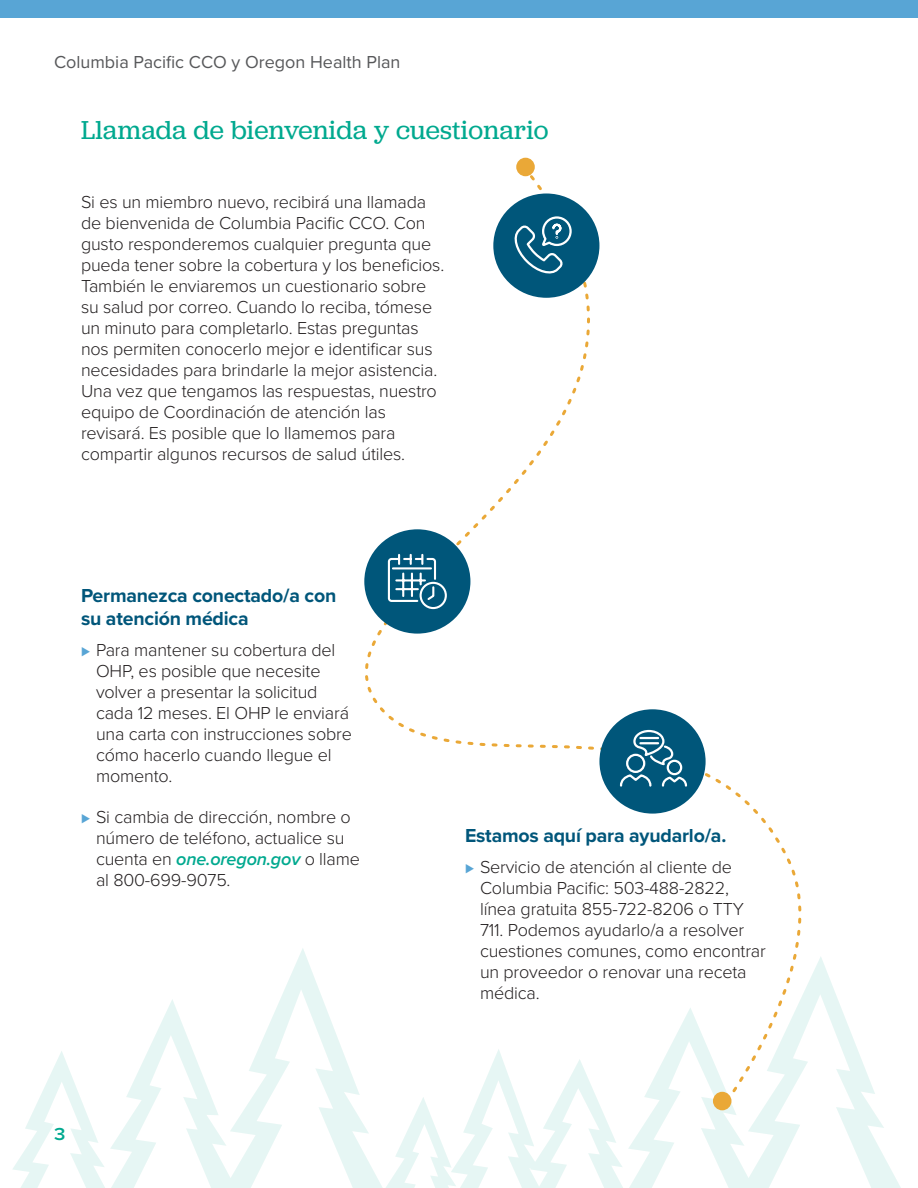
<style>
.page{position:relative;width:918px;height:1188px;background:#fff}
.page>*{position:absolute;margin:0;border:0;box-sizing:border-box;transform-origin:0 0}
.page_head{font:27px "Jubilat";letter-spacing:.01em;color:#00a98f}
.subhead{font:700 19.5px/22.5px "Proxima Nova";letter-spacing:-.01em;color:#00567a}
.t1{font:300 18px/21px "Proxima Nova";letter-spacing:-.01em;color:#231f20}
.t2{font:18px "Proxima Nova";color:#57585a}
.t3{font:600 18px "Proxima Nova";color:#00a98f;scale:1.1 1}
.s1{font-family:"Proxima Nova Cond";font-size:15px;color:#58a5d5}
.s2{font-weight:600;font-style:italic;color:#00a98f}
</style>
<div class="page">
<svg style="left:13px;top:948px;width:370px;height:240px"></svg>
<svg style="left:386px;top:1103px;width:65px;height:85px"></svg>
<svg style="left:451px;top:965px;width:450px;height:223px"></svg>
<div style="left:0;top:0;width:918px;height:18px;background:#58a5d5"></div>
<svg style="left:794px;top:870px;width:30px;height:225px"></svg>
<svg style="left:377px;top:172px;width:417px;height:931px"></svg>
<div style="left:364px;top:529px;width:106px;height:105px;background:#00567a;border-radius:50%"></div>
<svg style="left:387px;top:553px;width:60px;height:57px"></svg>
<div style="left:599px;top:709px;width:107px;height:105px;background:#00567a;border-radius:50%"></div>
<svg style="left:619px;top:729px;width:69px;height:58px"></svg>
<div style="left:516px;top:158px;width:19px;height:18px;background:#eaa837;border-radius:50%"></div>
<div style="left:493px;top:194px;width:106px;height:104px;background:#00567a;border-radius:50%"></div>
<svg style="left:514px;top:216px;width:58px;height:58px"></svg>
<div style="left:713px;top:1092px;width:19px;height:18px;background:#eaa837;border-radius:50%"></div>
<p class="t2" style="left:54px;top:49px;width:348px">Columbia Pacific CCO y Oregon Health Plan</p>
<p class="page_head" style="left:81px;top:113px;width:469px">Llamada de bienvenida y cuestionario</p>
<p class="t1" style="left:81px;top:191px;width:365px">Si es un miembro nuevo, recibirá una llamada de bienvenida de Columbia Pacific CCO. Con gusto responderemos cualquier pregunta que pueda tener sobre la cobertura y los beneficios.<br>También le enviaremos un cuestionario sobre su salud por correo. Cuando lo reciba, tómese un minuto para completarlo. Estas preguntas nos permiten conocerlo mejor e identificar sus necesidades para brindarle la mejor asistencia.<br>Una vez que tengamos las respuestas, nuestro equipo de Coordinación de atención las revisará. Es posible que lo llamemos para compartir algunos recursos de salud útiles.</p>
<p class="subhead" style="left:81px;top:584px;width:257px">Permanezca conectado/a con su atención médica</p>
<p class="t1" style="left:96px;top:638px;width:257px;text-indent:-15px"><span class="s1">⊲</span> Para mantener su cobertura del<br>OHP, es posible que necesite volver a presentar la solicitud cada 12 meses. El OHP le enviará una carta con instrucciones sobre cómo hacerlo cuando llegue el momento.</p>
<p class="t1" style="left:96px;top:805px;width:266px;text-indent:-15px"><span class="s1">⊲</span> Si cambia de dirección, nombre o número de teléfono, actualice su cuenta en <span class="s2">one.oregon.gov</span> o llame al 800-699-9075.</p>
<p class="subhead" style="left:465px;top:824px;width:263px">Estamos aquí para ayudarlo/a.</p>
<p class="t1" style="left:480px;top:855px;width:287px;text-indent:-15px"><span class="s1">⊲</span> Servicio de atención al cliente de<br>Columbia Pacific: 503-488-2822, línea gratuita 855‑722‑8206 o TTY<br>711. Podemos ayudarlo/a a resolver cuestiones comunes, como encontrar un proveedor o renovar una receta médica.</p>
<p class="t3" style="left:54px;top:1120px;width:12px">3</p>
</div>
